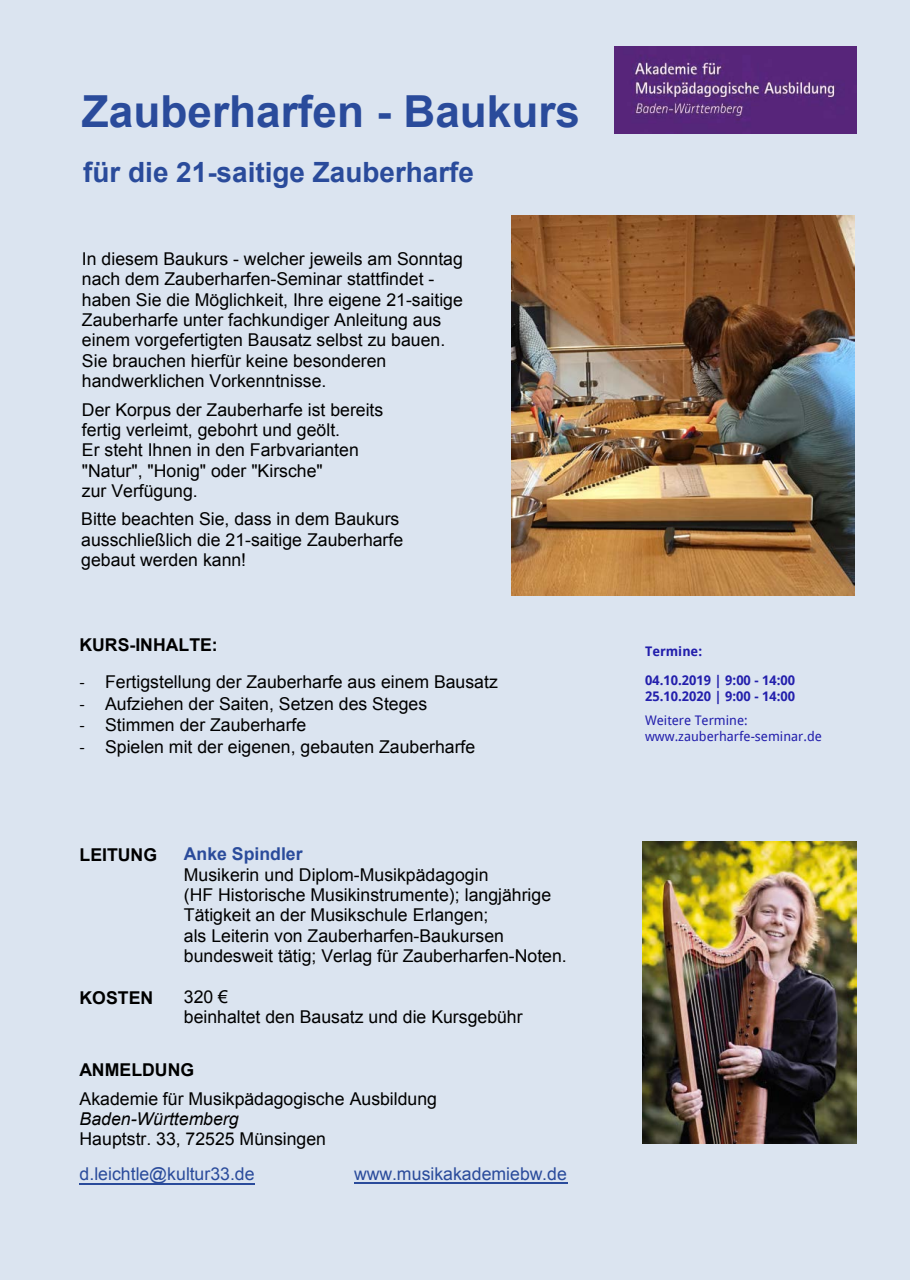
<style>
.page{position:relative;width:910px;height:1280px;background:#dbe4f0}
.page>*{position:absolute;margin:0;border:0;box-sizing:border-box;transform-origin:0 0}
.t1{font:700 44.1px "Arial";color:#2a4b9b}
.t2{font:700 27.9px "Arial";color:#2a4b9b}
.t3{font:17.7px/20.2px "Arial";color:#000}
.t4{font:17.7px/20.2px "Arial";color:#000}
.t5{font:17.7px "Arial";color:#2a4b9b}
.t6{font:700 17.7px "Arial";color:#000}
.t7{font:700 13.2px/28.2px "Droid Sans";color:#231fac}
.t8{font:13.2px "Droid Sans";color:#231fac}
.s1{font-style:inherit}
.s2{font-family:"Calibri"}
.s3{font-weight:700;color:#2a4b9b}
.s4{font-weight:700}
.s5{font-style:italic}
.s6{font-weight:400}
</style>
<div class="page">
<img style="left:615px;top:47px;width:241px;height:87px">
<hr style="left:80px;top:1183px;width:175px;height:2px;background:#2a4b9b">
<hr style="left:354px;top:1182px;width:213px;height:1px;background:#2a4b9b">
<img style="left:643px;top:841px;width:213px;height:302px">
<img style="left:512px;top:215px;width:343px;height:380px">
<p class="t1" style="left:82px;top:82px;width:500px">Zauberharfe<span class="s1">n - Baukurs</span></p>
<p class="t2" style="left:83px;top:154px;width:392px">für die 21-saitige Zauberharfe</p>
<p class="t3" style="left:82px;top:249px;width:382px">In diesem Baukurs - welcher jeweils am Sonntag nach dem Zauberharfen-Seminar stattfindet - haben Sie die Möglichkeit, Ihre eigene 21-saitige Zauberharfe unter fachkundiger Anleitung aus einem vorgefertigten Bausatz selbst zu bauen.<br>Sie brauchen hierfür keine besonderen handwerklichen Vorkenntnisse.</p>
<p class="t3" style="left:82px;top:399px;width:303px">Der Korpus der Zauberharfe ist bereits fertig verleimt, gebohrt und geölt.<br>Er steht Ihnen in den Farbvarianten "Natur", "Honig" oder "Kirsche"<br>zur Verfügung.</p>
<p class="t3" style="left:81px;top:509px;width:324px">Bitte beachten Sie, dass in dem Baukurs ausschließlich die 21-saitige Zauberharfe gebaut werden kann!</p>
<p class="t6" style="left:79px;top:633px;width:140px"><span class="s1">KURS-</span>INHALTE<span class="s1">:</span></p>
<p class="t3" style="left:79px;top:672px;width:420px"><span class="s2">-</span> Fertigstellung der Zauberharfe aus einem Bausatz</p>
<p class="t3" style="left:79px;top:693px;width:349px"><span class="s2">-</span> <span class="s1">A</span>ufziehen der Saiten, Setzen des Steges</p>
<p class="t3" style="left:79px;top:715px;width:228px"><span class="s2">-</span> Stimmen der Zauberharfe</p>
<p class="t3" style="left:79px;top:737px;width:397px"><span class="s2">-</span> Spielen mit der eigenen, gebauten Zauberharfe</p>
<p class="t4" style="left:184px;top:844px;width:384px"><span class="s3">Anke Spindler<br></span>Musikerin und Diplom-Musikpädagogin<br>(HF Historische Musikinstrumente); langjährige Tätigkeit an der Musikschule Erlangen;<br>als Leiterin von Zauberharfen-Baukursen bundesweit tätig; Verlag für Zauberharfen-Noten.</p>
<p class="t3" style="left:184px;top:986px;width:340px"><span class="s1">320 €<br></span>beinhaltet den Bausatz und die Kursgebühr</p>
<p class="t4" style="left:80px;top:1055px;width:359px;line-height:28.8px"><span class="s4">ANMELDUNG<br></span>Akademie für Musikpädagogische Ausbildung</p>
<p class="t4" style="left:80px;top:1109px;width:248px"><span class="s5">Baden-Württemberg<br></span>Hauptstr. 33, 72525 Münsingen</p>
<p class="t5" style="left:80px;top:1162px;width:177px">d.leichtle@kultur33.de</p>
<p class="t5" style="left:354px;top:1162px;width:214px">www.musikakademiebw.de</p>
<p class="t6" style="left:80px;top:843px;width:79px">LEITUNG</p>
<p class="t6" style="left:80px;top:986px;width:75px">KOSTEN</p>
<p class="t7" style="left:645px;top:638px;width:151px">Termine:<br>04.10.2019 | 9:00 - 14:00</p>
<p class="t7" style="left:645px;top:683px;width:151px;line-height:24.8px">25.10.2020 | 9:00 - 14:00<br><span class="s6">Weitere Termine:</span></p>
<p class="t8" style="left:645px;top:728px;width:178px">www.zauberharfe-seminar.de</p>
</div>
